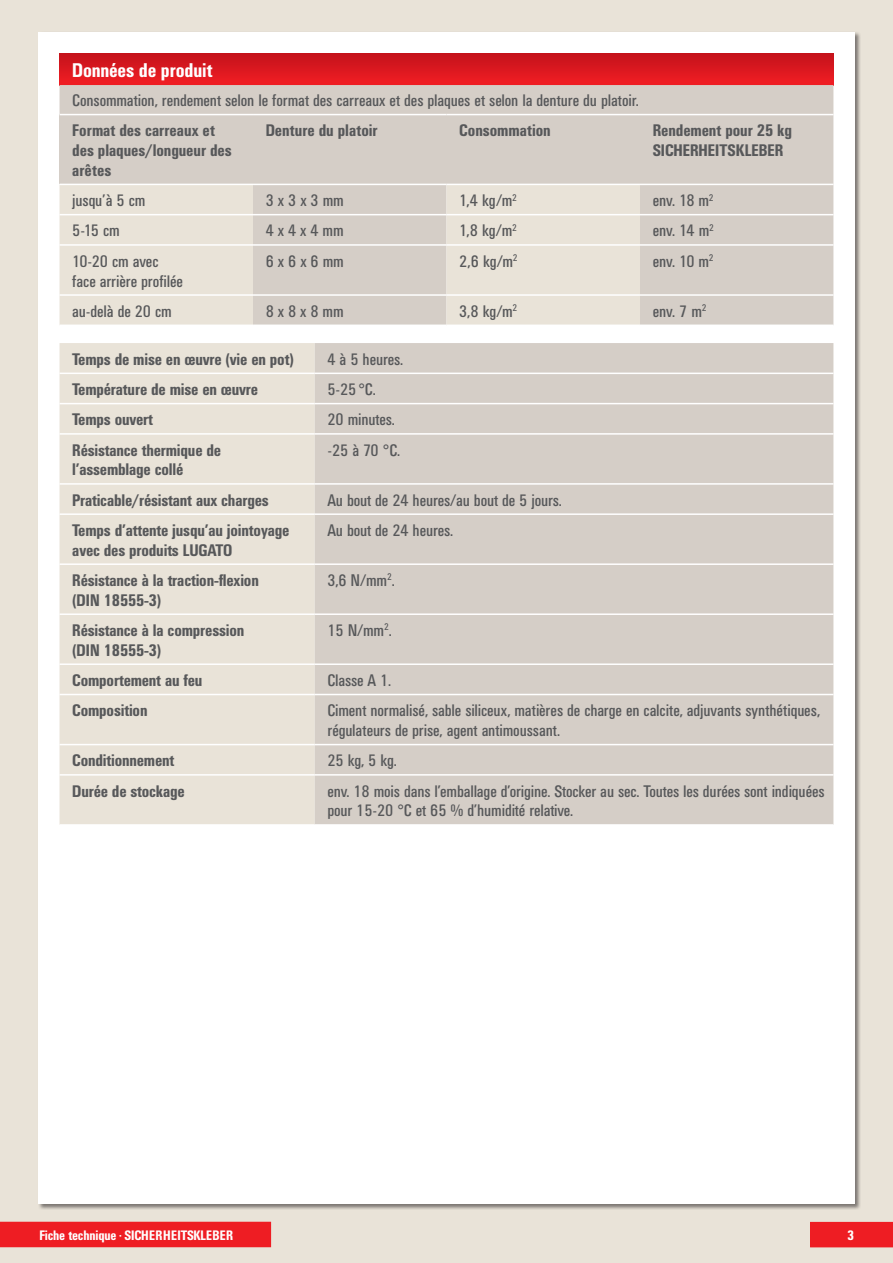
<style>
.page{position:relative;width:893px;height:1263px;background:#e9e3d8}
.page>*{position:absolute;margin:0;border:0;box-sizing:border-box;transform-origin:0 0}
.t1{font:500 condensed 19.5px "UN11";color:#fff}
.t2{font:condensed 16.5px/19.8px "UN11";color:#57585a}
.t3{font:500 condensed 16.5px/19.8px "UN11";color:#57585a}
.t4{font:500 condensed 13.5px "UN11";color:#fff}
.s1{font-family:"Univers"}
</style>
<div class="page">
<div style="left:38px;top:32px;width:817px;height:1171px;background:#fff"></div>
<div style="left:810px;top:1222px;width:83px;height:25px;background:#ee1d23"></div>
<div style="left:0;top:1222px;width:271px;height:25px;background:#ee1d23"></div>
<div style="left:60px;top:343px;width:255px;height:481px;background:#e9e3d8"></div>
<div style="left:315px;top:343px;width:518px;height:481px;background:#d5cec7"></div>
<hr style="left:60px;top:373px;width:255px;height:1px;background:#fff">
<hr style="left:315px;top:373px;width:518px;height:1px;background:#fff">
<hr style="left:60px;top:403px;width:255px;height:1px;background:#fff">
<hr style="left:315px;top:403px;width:518px;height:1px;background:#fff">
<hr style="left:60px;top:433px;width:255px;height:2px;background:#fff">
<hr style="left:315px;top:433px;width:518px;height:2px;background:#fff">
<hr style="left:60px;top:483px;width:255px;height:2px;background:#fff">
<hr style="left:315px;top:483px;width:518px;height:2px;background:#fff">
<hr style="left:60px;top:744px;width:255px;height:1px;background:#fff">
<hr style="left:315px;top:744px;width:518px;height:1px;background:#fff">
<hr style="left:60px;top:774px;width:255px;height:2px;background:#fff">
<hr style="left:315px;top:774px;width:518px;height:2px;background:#fff">
<hr style="left:60px;top:513px;width:255px;height:2px;background:#fff">
<hr style="left:315px;top:513px;width:518px;height:2px;background:#fff">
<hr style="left:60px;top:563px;width:255px;height:2px;background:#fff">
<hr style="left:315px;top:563px;width:518px;height:2px;background:#fff">
<hr style="left:60px;top:613px;width:255px;height:2px;background:#fff">
<hr style="left:315px;top:613px;width:518px;height:2px;background:#fff">
<hr style="left:60px;top:663px;width:255px;height:2px;background:#fff">
<hr style="left:315px;top:663px;width:518px;height:2px;background:#fff">
<hr style="left:60px;top:694px;width:255px;height:1px;background:#fff">
<hr style="left:315px;top:694px;width:518px;height:1px;background:#fff">
<div style="left:60px;top:53px;width:773px;height:32px;background:linear-gradient(to bottom,#c3121b,#f01d24)"></div>
<div style="left:60px;top:85px;width:773px;height:240px;background:#d5cec7"></div>
<div style="left:60px;top:115px;width:193px;height:69px;background:#d5cec7"></div>
<div style="left:60px;top:185px;width:193px;height:140px;background:#e9e3d8"></div>
<div style="left:446px;top:185px;width:194px;height:140px;background:#e9e3d8"></div>
<hr style="left:60px;top:114px;width:193px;height:1px;background:#fff">
<hr style="left:253px;top:114px;width:193px;height:1px;background:#fff">
<hr style="left:446px;top:114px;width:194px;height:1px;background:#fff">
<hr style="left:640px;top:114px;width:193px;height:1px;background:#fff">
<hr style="left:60px;top:184px;width:193px;height:1px;background:#fff">
<hr style="left:253px;top:184px;width:193px;height:1px;background:#fff">
<hr style="left:446px;top:184px;width:194px;height:1px;background:#fff">
<hr style="left:640px;top:184px;width:193px;height:1px;background:#fff">
<hr style="left:60px;top:214px;width:193px;height:1px;background:#fff">
<hr style="left:253px;top:214px;width:193px;height:1px;background:#fff">
<hr style="left:446px;top:214px;width:194px;height:1px;background:#fff">
<hr style="left:640px;top:214px;width:193px;height:1px;background:#fff">
<hr style="left:60px;top:244px;width:193px;height:2px;background:#fff">
<hr style="left:253px;top:244px;width:193px;height:2px;background:#fff">
<hr style="left:446px;top:244px;width:194px;height:2px;background:#fff">
<hr style="left:640px;top:244px;width:193px;height:2px;background:#fff">
<hr style="left:60px;top:294px;width:193px;height:2px;background:#fff">
<hr style="left:253px;top:294px;width:193px;height:2px;background:#fff">
<hr style="left:446px;top:294px;width:194px;height:2px;background:#fff">
<hr style="left:640px;top:294px;width:193px;height:2px;background:#fff">
<p class="t1" style="left:72px;top:59px;width:141px">Données de produit</p>
<p class="t2" style="left:72px;top:90px;width:568px">Consommation, rendement selon le format des carreaux et des plaques et selon la denture du platoir.</p>
<p class="t3" style="left:72px;top:120px;width:161px">Format des carreaux et des plaques/longueur des arêtes</p>
<p class="t3" style="left:266px;top:120px;width:113px">Denture du platoir</p>
<p class="t3" style="left:459px;top:120px;width:93px">Consommation</p>
<p class="t3" style="left:653px;top:120px;width:141px">Rendement pour 25 kg<br>SICHERHEITSKLEBER</p>
<p class="t2" style="left:72px;top:190px;width:74px">jusqu’à 5 cm</p>
<p class="t2" style="left:266px;top:190px;width:79px">3 x 3 x 3 mm</p>
<p class="t2" style="left:459px;top:190px;width:59px">1,4 kg/m<sup>2</sup></p>
<p class="t2" style="left:653px;top:190px;width:62px">env. 18 m<sup>2</sup></p>
<p class="t2" style="left:72px;top:221px;width:49px">5-15 cm</p>
<p class="t2" style="left:266px;top:221px;width:79px">4 x 4 x 4 mm</p>
<p class="t2" style="left:459px;top:221px;width:59px">1,8 kg/m<sup>2</sup></p>
<p class="t2" style="left:653px;top:221px;width:63px">env. 14 m<sup>2</sup></p>
<p class="t2" style="left:72px;top:251px;width:112px">10-20 cm avec face arrière profilée</p>
<p class="t2" style="left:266px;top:251px;width:79px">6 x 6 x 6 mm</p>
<p class="t2" style="left:459px;top:251px;width:60px">2,6 kg/m<sup>2</sup></p>
<p class="t2" style="left:653px;top:251px;width:62px">env. 10 m<sup>2</sup></p>
<p class="t2" style="left:72px;top:301px;width:101px">au-delà de 20 cm</p>
<p class="t2" style="left:266px;top:301px;width:79px">8 x 8 x 8 mm</p>
<p class="t2" style="left:459px;top:301px;width:60px">3,8 kg/m<sup>2</sup></p>
<p class="t2" style="left:653px;top:301px;width:55px">env. 7 m<sup>2</sup></p>
<p class="t3" style="left:72px;top:349px;width:223px">Temps de mise en œuvre (vie en pot)</p>
<p class="t2" style="left:327px;top:349px;width:77px">4 à 5 heures.</p>
<p class="t3" style="left:72px;top:379px;width:187px">Température de mise en œuvre</p>
<p class="t2" style="left:327px;top:379px;width:50px">5-25 <span class="s1">°</span>C.</p>
<p class="t3" style="left:72px;top:409px;width:82px">Temps ouvert</p>
<p class="t2" style="left:327px;top:410px;width:69px">20 minutes.</p>
<p class="t3" style="left:72px;top:440px;width:150px">Résistance thermique de l’assemblage collé</p>
<p class="t2" style="left:327px;top:440px;width:74px">-25 à 70 <span class="s1">°</span>C.</p>
<p class="t3" style="left:72px;top:490px;width:198px">Praticable/résistant aux charges</p>
<p class="t2" style="left:327px;top:490px;width:236px">Au bout de 24 heures/au bout de 5 jours.</p>
<p class="t3" style="left:72px;top:520px;width:218px">Temps d’attente jusqu’au jointoyage avec des produits LUGATO</p>
<p class="t2" style="left:327px;top:520px;width:127px">Au bout de 24 heures.</p>
<p class="t3" style="left:72px;top:570px;width:188px">Résistance à la traction-flexion (DIN 18555-3)</p>
<p class="t2" style="left:327px;top:570px;width:69px">3,6 N/mm<sup>2</sup>.</p>
<p class="t3" style="left:72px;top:620px;width:173px">Résistance à la compression (DIN 18555-3)</p>
<p class="t2" style="left:327px;top:620px;width:66px">15 N/mm<sup>2</sup>.</p>
<p class="t3" style="left:72px;top:670px;width:132px">Comportement au feu</p>
<p class="t2" style="left:327px;top:670px;width:65px">Classe A 1.</p>
<p class="t3" style="left:72px;top:700px;width:77px">Composition</p>
<p class="t2" style="left:327px;top:700px;width:494px">Ciment normalisé, sable siliceux, matières de charge en calcite, adjuvants synthétiques, régulateurs de prise, agent antimoussant.</p>
<p class="t3" style="left:72px;top:750px;width:103px">Conditionnement</p>
<p class="t2" style="left:327px;top:751px;width:71px">25 kg, 5 kg.</p>
<p class="t3" style="left:72px;top:781px;width:114px">Durée de stockage</p>
<p class="t2" style="left:327px;top:781px;width:498px">env. 18 mois dans l’emballage d’origine. Stocker au sec. Toutes les durées sont indiquées pour 15-20 <span class="s1">°</span>C et 65 % d’humidité relative.</p>
<p class="t4" style="left:39px;top:1227px;width:195px">Fiche technique <sup>•</sup> SICHERHEITSKLEBER</p>
<p class="t4" style="left:847px;top:1227px;width:8px">3</p>
</div>
